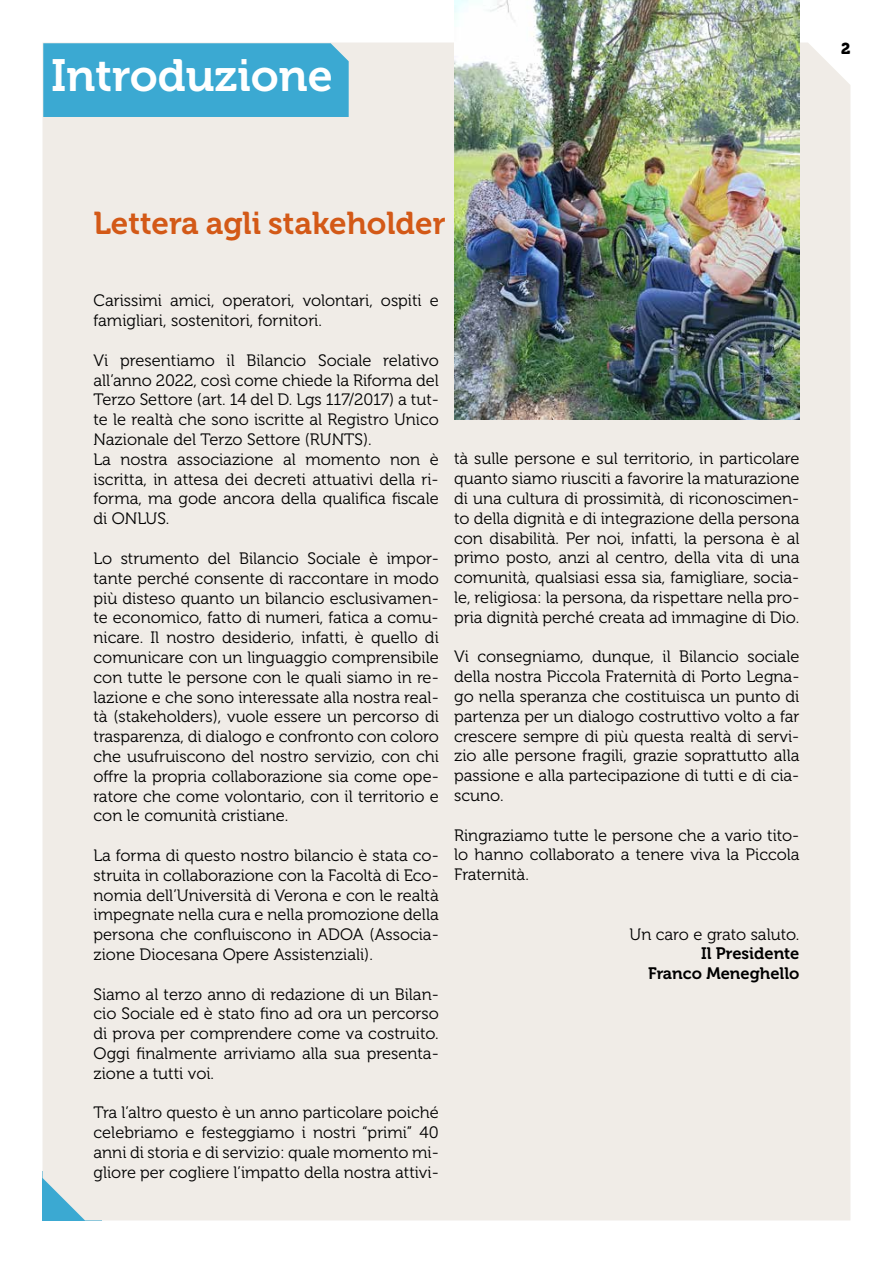
<style>
.page{position:relative;width:893px;height:1263px;background:#fff}
.page>*{position:absolute;margin:0;border:0;box-sizing:border-box;transform-origin:0 0}
.t1{font:45px "Museo 700";color:#fff}
.t2{font:31.5px "Museo 700";color:#d35917}
.t3{font:16.5px/19.8px "Museo 300";color:#000;text-align:justify}
.t4{font:16.5px/19.8px "Museo 700";color:#000;text-align:right}
.t5{font:15.75px "Museo 900";color:#000}
</style>
<div class="page">
<div style="left:43px;top:43px;width:807px;height:1177px;background:#f0ece7"></div>
<img style="left:454px;top:0;width:345px;height:419px">
<div style="left:43px;top:43px;width:306px;height:74px;background:#3ba9d2"></div>
<h1 class="t1" style="left:51px;top:50px;width:283px">Introduzione</h1>
<p class="t5" style="left:841px;top:40px;width:11px">2</p>
<h2 class="t2" style="left:94px;top:206px;width:354px">Lettera agli stakeholder</h2>
<p class="t3" style="left:94px;top:291px;width:347px">Carissimi amici, operatori, volontari, ospiti e famigliari, sostenitori, fornitori.</p>
<p class="t3" style="left:94px;top:351px;width:347px;text-align:left">Vi presentiamo il Bilancio Sociale relativo all’anno 2022, così come chiede la Riforma del Terzo Settore (art. 14 del D. Lgs 117/2017) a tut&shy;te le realtà che sono iscritte al Registro Unico Nazionale del Terzo Settore (RUNTS).<br>La nostra associazione al momento non è iscritta, in attesa dei decreti attuativi della ri&shy;forma, ma gode ancora della qualifica fiscale di ONLUS.</p>
<p class="t3" style="left:94px;top:549px;width:347px">Lo strumento del Bilancio Sociale è impor&shy;tante perché consente di raccontare in modo più disteso quanto un bilancio esclusivamen&shy;te economico, fatto di numeri, fatica a comu&shy;nicare. Il nostro desiderio, infatti, è quello di comunicare con un linguaggio comprensibile con tutte le persone con le quali siamo in re&shy;lazione e che sono interessate alla nostra real&shy;tà (stakeholders), vuole essere un percorso di trasparenza, di dialogo e confronto con coloro che usufruiscono del nostro servizio, con chi offre la propria collaborazione sia come ope&shy;ratore che come volontario, con il territorio e con le comunità cristiane.</p>
<p class="t3" style="left:94px;top:846px;width:347px">La forma di questo nostro bilancio è stata co&shy;struita in collaborazione con la Facoltà di Eco&shy;nomia dell’Università di Verona e con le realtà impegnate nella cura e nella promozione della persona che confluiscono in ADOA (Associa&shy;zione Diocesana Opere Assistenziali).</p>
<p class="t3" style="left:94px;top:984px;width:347px">Siamo al terzo anno di redazione di un Bilan&shy;cio Sociale ed è stato fino ad ora un percorso di prova per comprendere come va costruito.<br>Oggi finalmente arriviamo alla sua presenta&shy;zione a tutti voi.</p>
<p class="t3" style="left:94px;top:1103px;width:347px">Tra l’altro questo è un anno particolare poiché celebriamo e festeggiamo i nostri “primi” 40 anni di storia e di servizio: quale momento mi&shy;gliore per cogliere l’impatto della nostra attivi-</p>
<p class="t3" style="left:454px;top:449px;width:347px">tà sulle persone e sul territorio, in particolare quanto siamo riusciti a favorire la maturazione di una cultura di prossimità, di riconoscimen&shy;to della dignità e di integrazione della persona con disabilità. Per noi, infatti, la persona è al primo posto, anzi al centro, della vita di una comunità, qualsiasi essa sia, famigliare, socia&shy;le, religiosa: la persona, da rispettare nella pro&shy;pria dignità perché creata ad immagine di Dio.</p>
<p class="t3" style="left:454px;top:647px;width:347px">Vi consegniamo, dunque, il Bilancio sociale della nostra Piccola Fraternità di Porto Legna&shy;go nella speranza che costituisca un punto di partenza per un dialogo costruttivo volto a far crescere sempre di più questa realtà di servi&shy;zio alle persone fragili, grazie soprattutto alla passione e alla partecipazione di tutti e di cia&shy;scuno.</p>
<p class="t3" style="left:454px;top:825px;width:347px">Ringraziamo tutte le persone che a vario tito&shy;lo hanno collaborato a tenere viva la Piccola Fraternità.</p>
<p class="t3" style="left:629px;top:924px;width:171px">Un caro e grato saluto.</p>
<p class="t4" style="left:648px;top:944px;width:153px">Il Presidente<br>Franco Meneghello</p>
</div>
